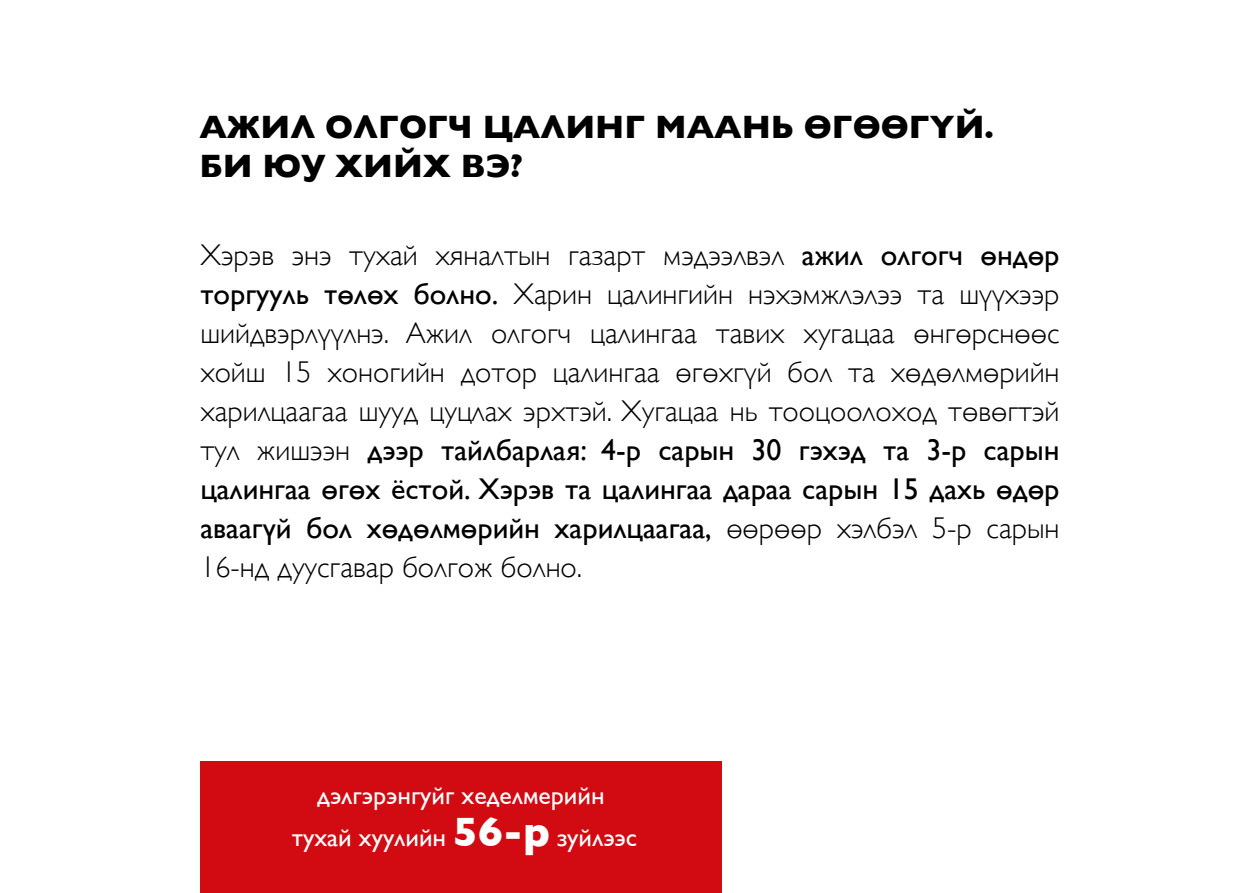
<style>
.page{position:relative;width:1259px;height:893px;background:#fff}
.page>*{position:absolute;margin:0;border:0;box-sizing:border-box;transform-origin:0 0}
.t1{font:700 33px/39px "Gill Sans";color:#000}
.t2{font:300 30px/39px "Gill Sans";color:#000;text-align:justify}
.t3{font:25.8px/41.7px "Gill Sans";color:#fff;text-align:center}
.s1{font-weight:400}
.s2{font-weight:700;font-size:41.7px}
</style>
<div class="page">
<div style="left:200px;top:761px;width:521px;height:132px;background:#d20a11"></div>
<p class="t1" style="left:199px;top:107px;width:796px">АЖИЛ ОЛГОГЧ ЦАЛИНГ МААНЬ ӨГӨӨГҮЙ.<br>БИ ЮУ ХИЙХ ВЭ?</p>
<p class="t2" style="left:200px;top:235px;width:860px">Хэрэв энэ тухай хяналтын газарт мэдээлвэл <span class="s1">ажил олгогч өндөр торгууль төлөх болно.</span> Харин цалингийн нэхэмжлэлээ та шүүхээр шийдвэрлүүлнэ. Ажил олгогч цалингаа тавих хугацаа өнгөрснөөс хойш 15 хоногийн дотор цалингаа өгөхгүй бол та хөдөлмөрийн харилцаагаа шууд цуцлах эрхтэй. Хугацаа нь тооцоолоход төвөгтэй тул жишээн <span class="s1">дээр тайлбарлая: 4-р сарын 30 гэхэд та 3-р сарын цалингаа өгөх ёстой. Хэрэв та цалингаа дараа сарын 15 дахь өдөр аваагүй бол хөдөлмөрийн харилцаагаа,</span> өөрөөр хэлбэл 5-р сарын 16-нд дуусгавар болгож болно.</p>
<p class="t3" style="left:292px;top:775px;width:347px">дэлгэрэнгуйг хеделмерийн тухай хуулийн <span class="s2">56-р</span> зуйлээс</p>
</div>
